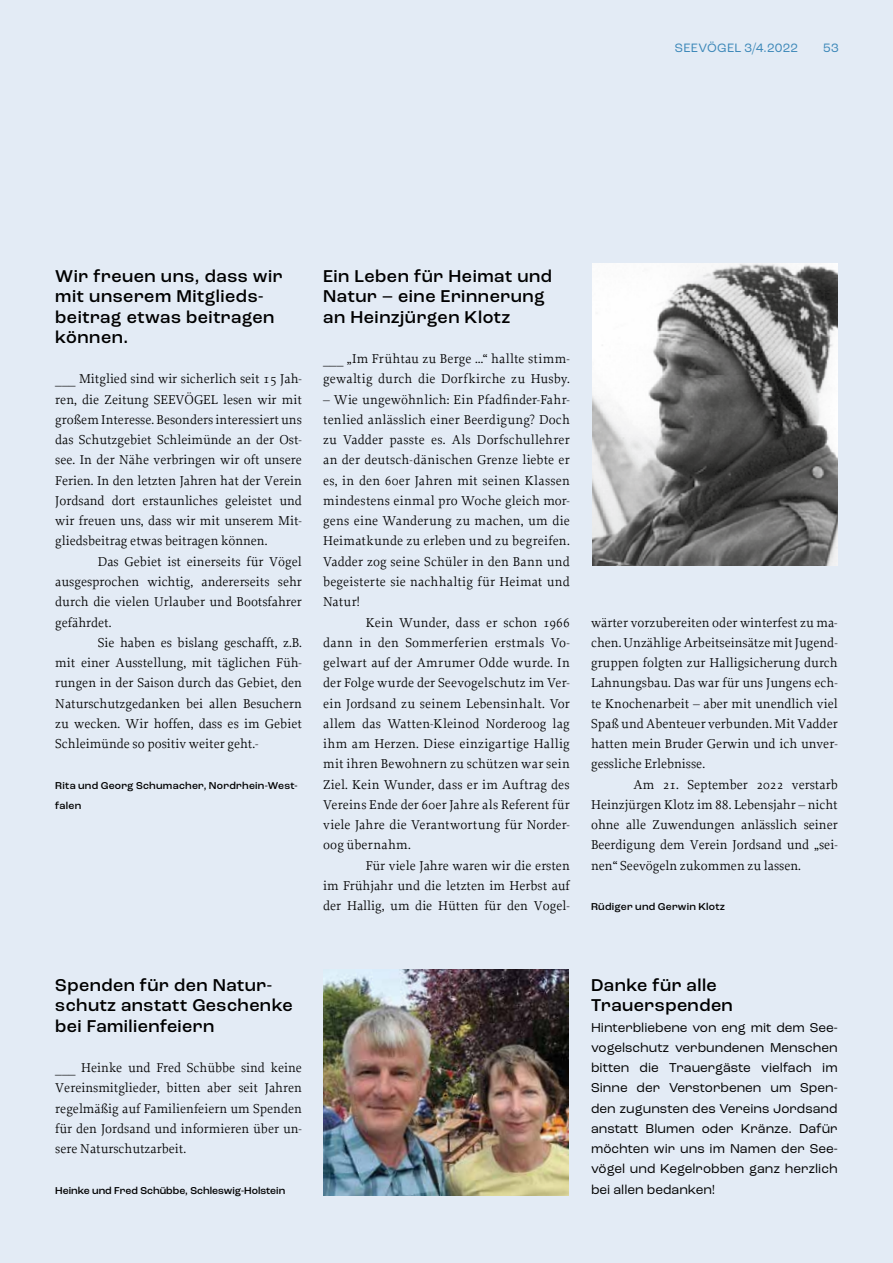
<style>
.page{position:relative;width:893px;height:1263px;background:#e3ebf5}
.page>*{position:absolute;margin:0;border:0;box-sizing:border-box;transform-origin:0 0}
.t1{font:500 18px/20.2px "Roc Grotesk";letter-spacing:.025em;color:#000}
.t2{font:13.5px/20.2px "Proforma";color:#000;text-align:justify}
.t3{font:13.5px/20.2px "Roc Grotesk";color:#000;text-align:justify}
.t4{font:12.75px "Roc Grotesk";letter-spacing:.015em;color:#3b87b8}
.t5{font:500 10.5px/20.2px "Roc Grotesk";letter-spacing:.02em;color:#000}
.t6{font:500 10.5px "Roc Grotesk";color:#000}
</style>
<div class="page">
<img style="left:592px;top:264px;width:246px;height:302px">
<img style="left:323px;top:969px;width:246px;height:226px">
<p class="t4" style="left:675px;top:40px;width:125px">SEEVÖGEL 3/4.2022</p>
<p class="t4" style="left:823px;top:40px;width:17px">53</p>
<h1 class="t1" style="left:55px;top:266px;width:229px">Wir freuen uns, dass wir mit unserem Mitglieds&shy;beitrag etwas beitragen können.</h1>
<p class="t2" style="left:55px;top:369px;width:248px">___ Mitglied sind wir sicherlich seit 15 Jah&shy;ren, die Zeitung SEEVÖGEL lesen wir mit großem Interesse. Besonders interessiert uns das Schutzgebiet Schleimünde an der Ost&shy;see. In der Nähe verbringen wir oft unsere Ferien. In den letzten Jahren hat der Verein Jordsand dort erstaunliches geleistet und wir freuen uns, dass wir mit unserem Mit&shy;gliedsbeitrag etwas beitragen können.</p>
<p class="t2" style="left:55px;top:551px;width:248px;text-indent:43px">Das Gebiet ist einerseits für Vögel ausgesprochen wichtig, andererseits sehr durch die vielen Urlauber und Bootsfahrer gefährdet.</p>
<p class="t2" style="left:55px;top:632px;width:248px;text-indent:43px">Sie haben es bislang geschafft, z.B. mit einer Ausstellung, mit täglichen Füh&shy;rungen in der Saison durch das Gebiet, den Naturschutzgedanken bei allen Besuchern zu wecken. Wir hoffen, dass es im Gebiet Schleimünde so positiv weiter geht.-</p>
<p class="t5" style="left:55px;top:775px;width:244px">Rita und Georg Schumacher, Nordrhein-West&shy;falen</p>
<h1 class="t1" style="left:323px;top:266px;width:231px">Ein Leben für Heimat und<br>Natur – eine Erinnerung an Heinzjürgen Klotz</h1>
<p class="t2" style="left:323px;top:348px;width:248px">___ „Im Frühtau zu Berge …“ hallte stimm&shy;gewaltig durch die Dorfkirche zu Husby.</p>
<p class="t2" style="left:323px;top:389px;width:248px">– Wie ungewöhnlich: Ein Pfadfinder-Fahr&shy;tenlied anlässlich einer Beerdigung? Doch zu Vadder passte es. Als Dorfschullehrer an der deutsch-dänischen Grenze liebte er es, in den 60er Jahren mit seinen Klassen mindestens einmal pro Woche gleich mor&shy;gens eine Wanderung zu machen, um die Heimatkunde zu erleben und zu begreifen.<br>Vadder zog seine Schüler in den Bann und begeisterte sie nachhaltig für Heimat und Natur!</p>
<p class="t2" style="left:323px;top:612px;width:248px;text-indent:43px">Kein Wunder, dass er schon 1966 dann in den Sommerferien erstmals Vo&shy;gelwart auf der Amrumer Odde wurde. In der Folge wurde der Seevogelschutz im Ver&shy;ein Jordsand zu seinem Lebensinhalt. Vor allem das Watten-Kleinod Norderoog lag ihm am Herzen. Diese einzigartige Hallig mit ihren Bewohnern zu schützen war sein Ziel. Kein Wunder, dass er im Auftrag des Vereins Ende der 60er Jahre als Referent für viele Jahre die Verantwortung für Norder&shy;oog übernahm.</p>
<p class="t2" style="left:323px;top:855px;width:248px;text-indent:43px">Für viele Jahre waren wir die ersten im Frühjahr und die letzten im Herbst auf der Hallig, um die Hütten für den Vogel-</p>
<p class="t2" style="left:591px;top:612px;width:248px">wärter vorzubereiten oder winterfest zu ma&shy;chen. Unzählige Arbeitseinsätze mit Jugend&shy;gruppen folgten zur Halligsicherung durch Lahnungsbau. Das war für uns Jungens ech&shy;te Knochenarbeit – aber mit unendlich viel Spaß und Abenteuer verbunden. Mit Vadder hatten mein Bruder Gerwin und ich unver&shy;gessliche Erlebnisse.</p>
<p class="t2" style="left:591px;top:774px;width:248px;text-indent:43px">Am 21. September 2022 verstarb Heinzjürgen Klotz im 88. Lebensjahr – nicht ohne alle Zuwendungen anlässlich seiner Beerdigung dem Verein Jordsand und „sei&shy;nen“ Seevögeln zukommen zu lassen.</p>
<p class="t5" style="left:591px;top:896px;width:135px">Rüdiger und Gerwin Klotz</p>
<h1 class="t1" style="left:55px;top:975px;width:239px">Spenden für den Natur&shy;schutz anstatt Geschenke bei Familienfeiern</h1>
<p class="t2" style="left:55px;top:1057px;width:248px">___ Heinke und Fred Schübbe sind keine Vereinsmitglieder, bitten aber seit Jahren regelmäßig auf Familienfeiern um Spenden für den Jordsand und informieren über un&shy;sere Naturschutzarbeit.</p>
<p class="t6" style="left:55px;top:1184px;width:231px">Heinke und Fred Schübbe, Schleswig-Holstein</p>
<h1 class="t1" style="left:591px;top:975px;width:143px">Danke für alle<br>Trauerspenden</h1>
<p class="t3" style="left:591px;top:1017px;width:248px">Hinterbliebene von eng mit dem See&shy;vogelschutz verbundenen Menschen bitten die Trauergäste vielfach im Sinne der Verstorbenen um Spen&shy;den zugunsten des Vereins Jordsand anstatt Blumen oder Kränze. Dafür möchten wir uns im Namen der See&shy;vögel und Kegelrobben ganz herzlich bei allen bedanken!</p>
</div>
